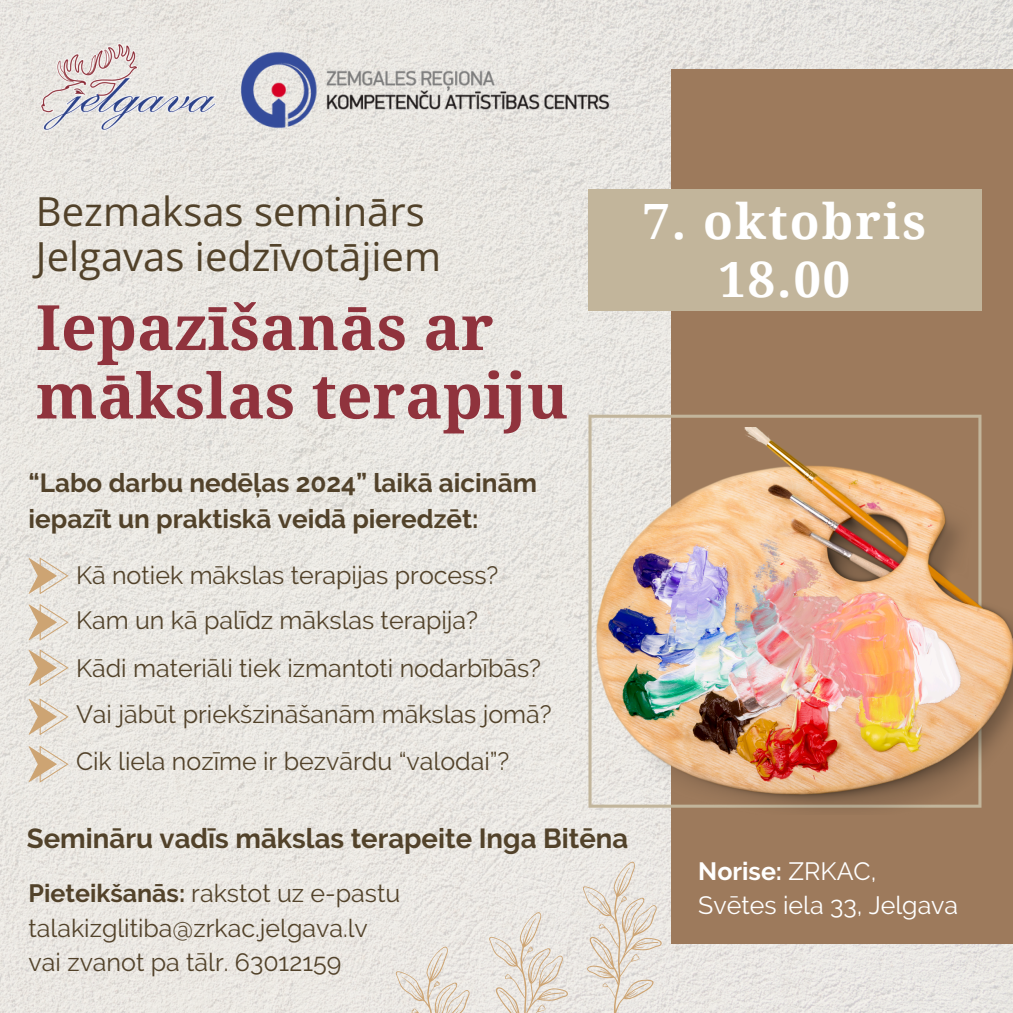
<style>
.page{position:relative;width:1013px;height:1013px;background:#fff}
.page>*{position:absolute;margin:0;border:0;box-sizing:border-box;transform-origin:0 0}
.t1{font:700 62.5px/68.5px "Noto Serif";color:#90333d}
.t2{font:700 48.75px "Noto Serif";letter-spacing:.045em;color:#fff}
.t3{font:40px/45px "Open Sans";color:#52422a}
.t4{font:700 27.5px "Raleway";color:#52422a}
.t5{font:700 26.12px/35.6px "Raleway";color:#52422a}
.t6{font:25px/34.8px "Raleway";color:#52422a}
.t7{font:25px "Raleway";color:#fff}
.t8{font:700 25px "Raleway";color:#fff}
.s1{font-weight:700}
.s2{font-weight:400}
</style>
<div class="page">
<img style="left:0;top:0;width:1012px;height:1012px">
<div style="left:671px;top:69px;width:341px;height:874px;background:#9d7a5c"></div>
<div style="left:588px;top:189px;width:393px;height:121px;background:#c2b59b"></div>
<svg style="left:588px;top:414px;width:393px;height:393px"></svg>
<img style="left:595px;top:427px;width:417px;height:387px">
<img style="left:27px;top:37px;width:200px;height:102px">
<img style="left:226px;top:50px;width:397px;height:80px">
<svg style="left:581px;top:861px;width:81px;height:151px;background:#e6dfd6"></svg>
<svg style="left:29px;top:557px;width:40px;height:37px"></svg>
<svg style="left:29px;top:604px;width:40px;height:36px"></svg>
<svg style="left:29px;top:649px;width:40px;height:37px"></svg>
<svg style="left:29px;top:698px;width:40px;height:37px"></svg>
<svg style="left:29px;top:745px;width:40px;height:37px"></svg>
<svg style="left:488px;top:911px;width:80px;height:101px;background:#e6ded5"></svg>
<svg style="left:394px;top:946px;width:81px;height:66px;background:#e6e0d7"></svg>
<p class="t3" style="left:36px;top:188px;width:406px">Bezmaksas seminārs<br>Jelgavas iedzīvotājiem</p>
<h2 class="t1" style="left:36px;top:291px;width:534px">Iepazīšanās ar mākslas terapiju</h2>
<h3 class="t5" style="left:29px;top:465px;width:510px">“Labo darbu nedēļas 2024” laikā aicinām iepazīt un praktiskā veidā pieredzēt:</h3>
<p class="t6" style="left:76px;top:557px;width:424px">Kā notiek mākslas terapijas process?</p>
<p class="t6" style="left:76px;top:603px;width:403px">Kam un kā palīdz mākslas terapija?</p>
<p class="t6" style="left:76px;top:650px;width:466px">Kādi materiāli tiek izmantoti nodarbībās?</p>
<p class="t6" style="left:76px;top:697px;width:477px">Vai jābūt priekšzināšanām mākslas jomā?</p>
<h4 class="t6" style="left:76px;top:743px;width:435px">Cik liela nozīme ir bezvārdu “valodai”?</h4>
<h2 class="t2" style="left:642px;top:187px;width:285px">7. oktobris</h2>
<h1 class="t2" style="left:718px;top:245px;width:133px">18.00</h1>
<p class="t4" style="left:27px;top:821px;width:602px">Semināru vadīs mākslas terapeite Inga Bitēna</p>
<p class="t6" style="left:29px;top:875px;width:373px"><span class="s1">Pieteikšanās:</span> rakstot uz e-pastu talakizglitiba@zrkac.jelgava.lv</p>
<p class="t6" style="left:29px;top:945px;width:314px">vai zvanot pa tālr. 63012159</p>
<p class="t8" style="left:698px;top:856px;width:179px">Norise: <span class="s2">ZRKAC,</span></p>
<p class="t7" style="left:698px;top:891px;width:261px">Svētes iela 33, Jelgava</p>
</div>
